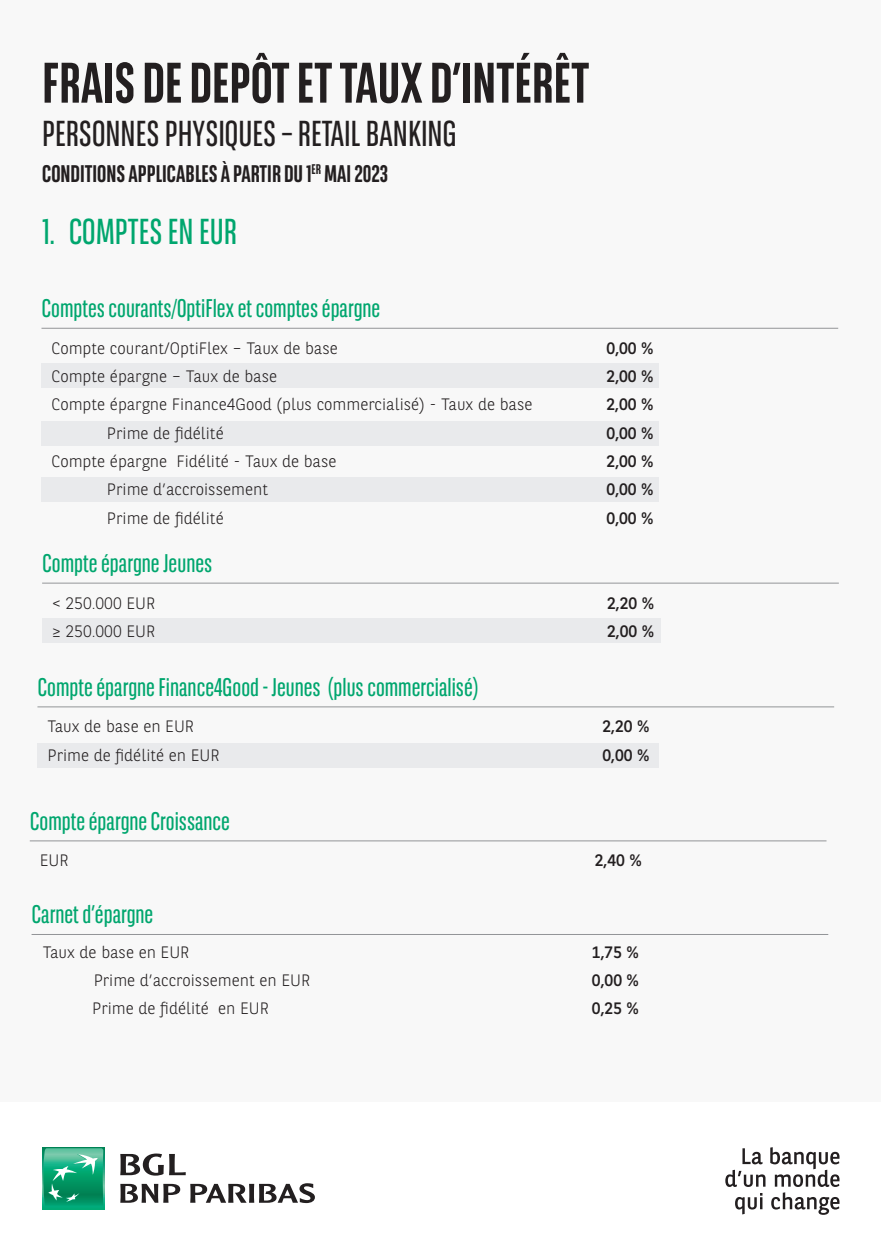
<style>
.page{position:relative;width:881px;height:1255px;background:#fff}
.page>*{position:absolute;margin:0;border:0;box-sizing:border-box;transform-origin:0 0}
.t1{font:700 57px "BNPP Sans Condensed";color:#231f20}
.t2{font:36px "BNPP Sans Condensed";color:#231f20}
.t3{font:36px "BNPP Sans Condensed";color:#00a66e}
.BODY{font:25.5px "BNPP Sans Condensed";color:#00a66e}
.t4{font:700 24px "BNPP Sans Condensed";color:#231f20}
.BODY-2{font:300 16.5px "BNPP Sans";color:#231f20}
.BODY-3{font:16.5px "BNPP Sans";color:#231f20}
</style>
<div class="page">
<div style="left:0;top:0;width:880px;height:1101px;background:#f8f8f8"></div>
<div style="left:42px;top:1147px;width:63px;height:62px;background:linear-gradient(to right,#00ab7a,#00ab7a)"></div>
<svg style="left:43px;top:1148px;width:60px;height:59px"></svg>
<svg style="left:120px;top:1153px;width:66px;height:22px"></svg>
<svg style="left:120px;top:1183px;width:60px;height:19px"></svg>
<svg style="left:190px;top:1183px;width:125px;height:19px"></svg>
<svg style="left:725px;top:1147px;width:114px;height:39px"></svg>
<svg style="left:735px;top:1193px;width:27px;height:21px"></svg>
<svg style="left:771px;top:1192px;width:68px;height:22px"></svg>
<div style="left:42px;top:618px;width:618px;height:24px;background:#e6e7e9"></div>
<hr style="left:42px;top:582px;width:796px;height:1px;background:#939598">
<div style="left:37px;top:743px;width:621px;height:24px;background:#e6e7e9"></div>
<hr style="left:37px;top:706px;width:796px;height:1px;background:#939598">
<hr style="left:30px;top:840px;width:796px;height:1px;background:#939598">
<div style="left:41px;top:364px;width:617px;height:24px;background:#e6e7e9"></div>
<div style="left:41px;top:421px;width:617px;height:24px;background:#e6e7e9"></div>
<div style="left:41px;top:477px;width:617px;height:25px;background:#e6e7e9"></div>
<hr style="left:41px;top:328px;width:796px;height:1px;background:#939598">
<hr style="left:32px;top:934px;width:796px;height:1px;background:#939598">
<p class="t1" style="left:42px;top:50px;width:548px">FRAIS DE DEPÔT ET TAUX D’INTÉRÊT</p>
<p class="t2" style="left:42px;top:111px;width:416px">PERSONNES PHYSIQUES – RETAIL BANKING</p>
<p class="t4" style="left:42px;top:160px;width:347px">CONDITIONS APPLICABLES À PARTIR DU 1<sup>ER</sup> MAI 2023</p>
<p class="t3" style="left:42px;top:209px;width:196px">1. COMPTES EN EUR</p>
<p class="BODY" style="left:42px;top:292px;width:340px">Comptes courants/OptiFlex et comptes épargne</p>
<p class="BODY-2" style="left:51px;top:336px;width:288px">Compte courant/OptiFlex – Taux de base</p>
<p class="BODY-3" style="left:606px;top:336px;width:48px">0,00 %</p>
<p class="BODY-2" style="left:51px;top:365px;width:227px">Compte épargne – Taux de base</p>
<p class="BODY-3" style="left:606px;top:365px;width:48px">2,00 %</p>
<p class="BODY-2" style="left:51px;top:393px;width:482px">Compte épargne Finance4Good (plus commercialisé) - Taux de base</p>
<p class="BODY-3" style="left:606px;top:393px;width:48px">2,00 %</p>
<p class="BODY-2" style="left:107px;top:421px;width:118px">Prime de fidélité</p>
<p class="BODY-3" style="left:606px;top:421px;width:48px">0,00 %</p>
<p class="BODY-2" style="left:51px;top:450px;width:286px">Compte épargne Fidélité - Taux de base</p>
<p class="BODY-3" style="left:606px;top:450px;width:48px">2,00 %</p>
<p class="BODY-2" style="left:107px;top:478px;width:163px">Prime d’accroissement</p>
<p class="BODY-3" style="left:606px;top:478px;width:48px">0,00 %</p>
<p class="BODY-2" style="left:107px;top:506px;width:118px">Prime de fidélité</p>
<p class="BODY-3" style="left:606px;top:506px;width:48px">0,00 %</p>
<p class="BODY" style="left:43px;top:547px;width:171px">Compte épargne Jeunes</p>
<p class="BODY-2" style="left:52px;top:591px;width:104px">&lt; 250.000 EUR</p>
<p class="BODY-3" style="left:607px;top:591px;width:48px">2,20 %</p>
<p class="BODY-2" style="left:52px;top:620px;width:104px">≥ 250.000 EUR</p>
<p class="BODY-3" style="left:607px;top:620px;width:48px">2,00 %</p>
<p class="BODY" style="left:38px;top:670px;width:441px">Compte épargne Finance4Good - Jeunes (plus commercialisé)</p>
<p class="BODY-2" style="left:47px;top:715px;width:148px">Taux de base en EUR</p>
<p class="BODY-3" style="left:602px;top:715px;width:48px">2,20 %</p>
<p class="BODY-2" style="left:47px;top:743px;width:173px">Prime de fidélité en EUR</p>
<p class="BODY-3" style="left:602px;top:743px;width:48px">0,00 %</p>
<p class="BODY" style="left:30px;top:804px;width:201px">Compte épargne Croissance</p>
<p class="BODY-2" style="left:40px;top:849px;width:30px">EUR</p>
<p class="BODY-3" style="left:594px;top:849px;width:48px">2,40 %</p>
<p class="BODY" style="left:32px;top:898px;width:123px">Carnet d’épargne</p>
<p class="BODY-2" style="left:43px;top:940px;width:148px">Taux de base en EUR</p>
<p class="BODY-3" style="left:591px;top:940px;width:48px">1,75 %</p>
<p class="BODY-2" style="left:94px;top:968px;width:218px">Prime d’accroissement en EUR</p>
<p class="BODY-3" style="left:591px;top:968px;width:48px">0,00 %</p>
<p class="BODY-2" style="left:92px;top:997px;width:178px">Prime de fidélité en EUR</p>
<p class="BODY-3" style="left:591px;top:997px;width:48px">0,25 %</p>
</div>
